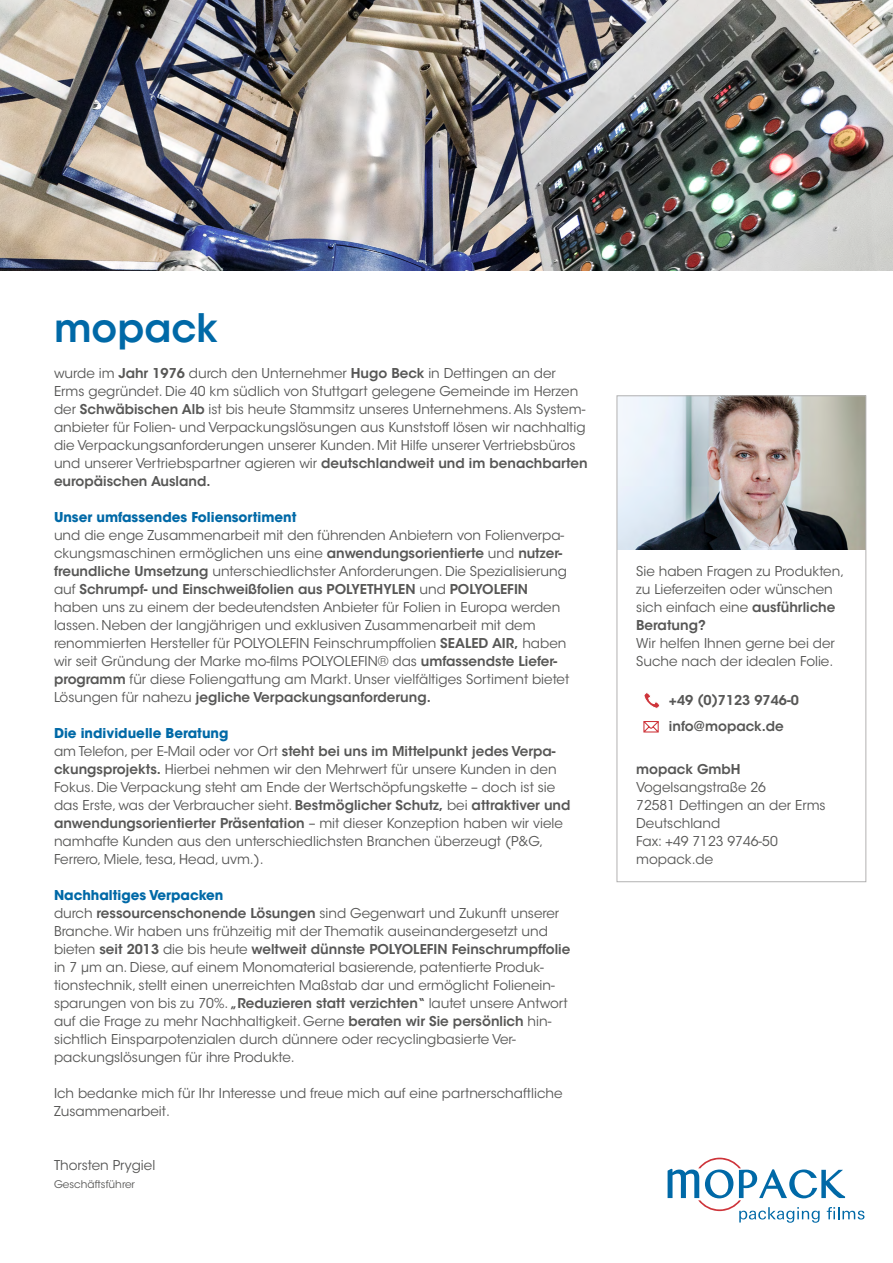
<style>
.page{position:relative;width:893px;height:1263px;background:#fff}
.page>*{position:absolute;margin:0;border:0;box-sizing:border-box;transform-origin:0 0}
.t1{font:600 39px "ITC Avant Garde Std";color:#0069a7}
.t2{font:13.5px/18px "ITC Avant Garde Std";color:#575756}
.t3{font:700 13.5px "ITC Avant Garde Std";color:#0069a7}
.t4{font:600 13.5px "ITC Avant Garde Std";color:#575756}
.t5{font:10.5px "ITC Avant Garde Std";color:#575756}
.s1{font-weight:600}
</style>
<div class="page">
<img style="left:619px;top:397px;width:245px;height:152px">
<svg style="left:668px;top:1158px;width:196px;height:65px"></svg>
<div style="left:617px;top:395px;width:249px;height:487px;border:1px solid #b3b2b2"></div>
<svg style="left:644px;top:693px;width:16px;height:16px"></svg>
<svg style="left:643px;top:721px;width:16px;height:11px"></svg>
<img style="left:0;top:0;width:893px;height:270px">
<p class="t1" style="left:54px;top:303px;width:165px">mopack</p>
<p class="t2" style="left:54px;top:364px;width:535px">wurde im <span class="s1">Jahr 1976</span> durch den Unternehmer <span class="s1">Hugo Beck</span> in Dettingen an der Erms gegründet. Die 40 km südlich von Stuttgart gelegene Gemeinde im Herzen der <span class="s1">Schwäbischen Alb</span> ist bis heute Stammsitz unseres Unternehmens. Als System&shy;anbieter für Folien- und Verpackungslösungen aus Kunststoff lösen wir nachhaltig die Verpackungsanforderungen unserer Kunden. Mit Hilfe unserer Vertriebsbüros und unserer Vertriebspartner agieren wir <span class="s1">deutschlandweit und im benachbarten europäischen Ausland.</span></p>
<p class="t3" style="left:54px;top:508px;width:244px">Unser umfassendes Foliensortiment</p>
<p class="t2" style="left:54px;top:526px;width:517px">und die enge Zusammenarbeit mit den führenden Anbietern von Folienverpa&shy;ckungsmaschinen ermöglichen uns eine <span class="s1">anwendungsorientierte</span> und <span class="s1">nutzer&shy;freundliche Umsetzung</span> unterschiedlichster Anforderungen. Die Spezialisierung auf <span class="s1">Schrumpf- und Einschweißfolien aus POLYETHYLEN</span> und <span class="s1">POLYOLEFIN </span>haben uns zu einem der bedeutendsten Anbieter für Folien in Europa werden lassen. Neben der langjährigen und exklusiven Zusammenarbeit mit dem renommierten Hersteller für POLYOLEFIN Feinschrumpffolien <span class="s1">SEALED AIR,</span> haben wir seit Gründung der Marke mo-films POLYOLEFIN® das <span class="s1">umfassendste Liefer&shy;programm</span> für diese Foliengattung am Markt. Unser vielfältiges Sortiment bietet Lösungen für nahezu <span class="s1">jegliche Verpackungsanforderung.</span></p>
<p class="t3" style="left:54px;top:724px;width:176px">Die individuelle Beratung</p>
<p class="t2" style="left:54px;top:742px;width:518px">am Telefon, per E-Mail oder vor Ort <span class="s1">steht bei uns im Mittelpunkt jedes Verpa&shy;ckungsprojekts.</span> Hierbei nehmen wir den Mehrwert für unsere Kunden in den Fokus. Die Verpackung steht am Ende der Wertschöpfungskette – doch ist sie das Erste, was der Verbraucher sieht. <span class="s1">Bestmöglicher Schutz,</span> bei <span class="s1">attraktiver und anwendungsorientierter Präsentation</span> – mit dieser Konzeption haben wir viele namhafte Kunden aus den unterschiedlichsten Branchen überzeugt (P&amp;G, Ferrero, Miele, tesa, Head, uvm.).</p>
<p class="t3" style="left:54px;top:886px;width:171px">Nachhaltiges Verpacken</p>
<p class="t2" style="left:54px;top:904px;width:518px">durch <span class="s1">ressourcenschonende Lösungen</span> sind Gegenwart und Zukunft unserer Branche. Wir haben uns frühzeitig mit der Thematik auseinandergesetzt und bieten <span class="s1">seit 2013</span> die bis heute <span class="s1">weltweit dünnste POLYOLEFIN Feinschrumpffolie </span>in 7 µm an. Diese, auf einem Monomaterial basierende, patentierte Produk&shy;tionstechnik, stellt einen unerreichten Maßstab dar und ermöglicht Folienein&shy;sparungen von bis zu 70%. <span class="s1">„Reduzieren statt verzichten“</span> lautet unsere Antwort auf die Frage zu mehr Nachhaltigkeit. Gerne <span class="s1">beraten wir Sie persönlich</span> hin&shy;sichtlich Einsparpotenzialen durch dünnere oder recyclingbasierte Ver&shy;packungslösungen für ihre Produkte.</p>
<p class="t2" style="left:54px;top:1084px;width:510px">Ich bedanke mich für Ihr Interesse und freue mich auf eine partnerschaftliche<br>Zusammenarbeit.</p>
<p class="t2" style="left:54px;top:1156px;width:103px">Thorsten Prygiel</p>
<p class="t5" style="left:54px;top:1178px;width:82px">Geschäftsführer</p>
<p class="t2" style="left:636px;top:562px;width:210px">Sie haben Fragen zu Produkten, zu Lieferzeiten oder wünschen sich einfach eine <span class="s1">ausführliche<br>Beratung?</span></p>
<p class="t2" style="left:636px;top:634px;width:200px">Wir helfen Ihnen gerne bei der<br>Suche nach der idealen Folie.</p>
<p class="t4" style="left:669px;top:692px;width:131px">+49 (0)7123 9746-0</p>
<p class="t4" style="left:669px;top:718px;width:116px">info@mopack.de</p>
<p class="t4" style="left:636px;top:761px;width:106px">mopack GmbH</p>
<p class="t2" style="left:636px;top:778px;width:131px">Vogelsangstraße 26</p>
<p class="t2" style="left:636px;top:796px;width:191px">72581 Dettingen an der Erms</p>
<p class="t2" style="left:636px;top:814px;width:86px">Deutschland</p>
<p class="t2" style="left:636px;top:832px;width:143px">Fax: +49 7123 9746-50</p>
<p class="t2" style="left:636px;top:850px;width:79px">mopack.de</p>
</div>
